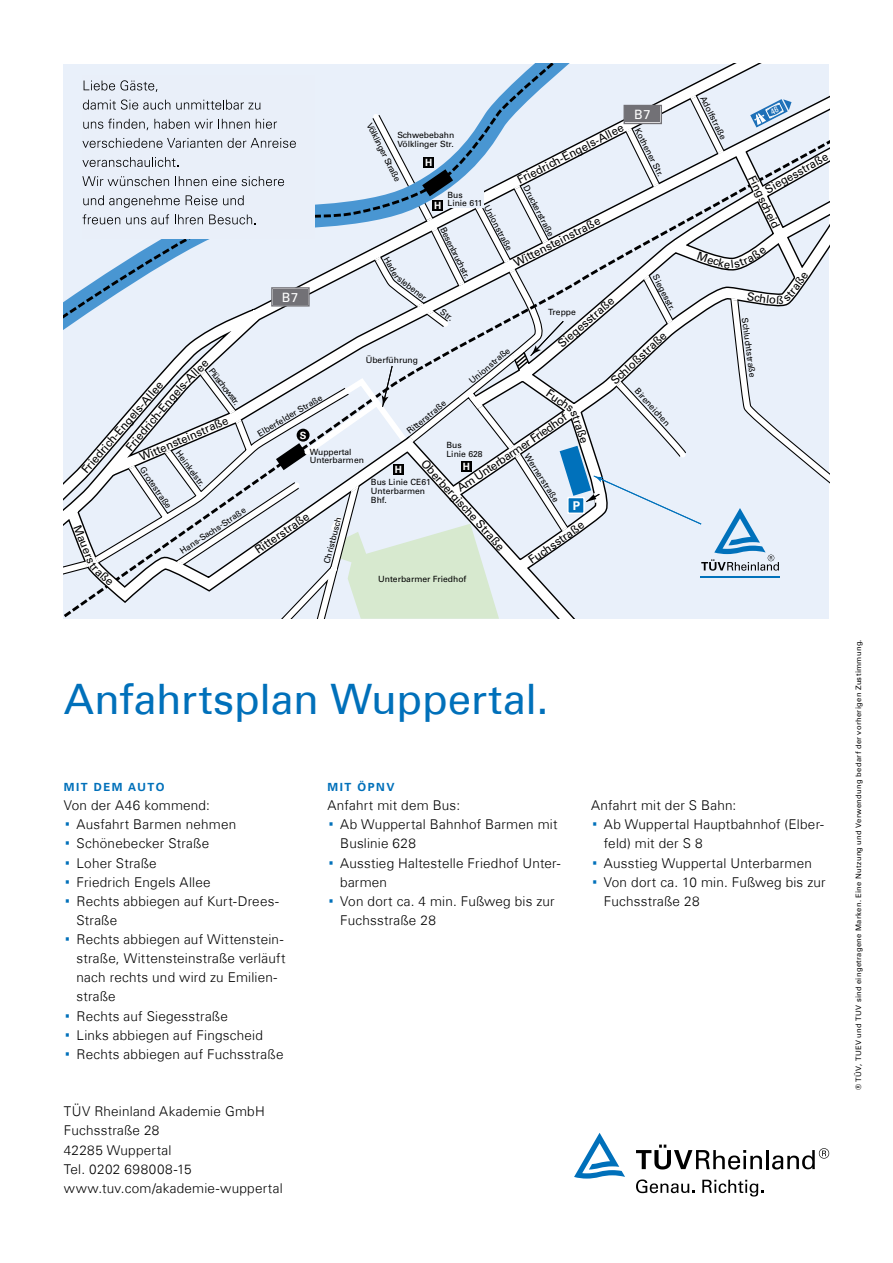
<style>
.page{position:relative;width:893px;height:1263px;background:#fff}
.page>*{position:absolute;margin:0;border:0;box-sizing:border-box;transform-origin:0 0}
.t1{font:42px "Univers Com 55 Roman";letter-spacing:-.005em;color:#0070ba}
.t2{font:300 13.5px/19.2px "Univers Com 45";letter-spacing:.015em;color:#000}
.t3{font:12.9px "Univers 55 Roman";color:#fff}
.t4{font:700 12.15px "Univers LT";color:#fff}
.t5{font:11.4px "Univers 55 Roman";color:#000}
.t6{font:700 11.25px "Univers Com 65";letter-spacing:.145em;color:#0070ba}
.t7{font:700 10.05px "Univers LT";color:#fff}
.t8{font:8.55px/8.6px "Univers 55 Roman";color:#000}
.t9{font:7.5px "Univers Com 55 Roman";letter-spacing:.05em;color:#000}
.s1{font-family:"Univers LT";font-weight:700;font-size:10.05px;color:#fff}
.s2{font-family:"Univers Com 55 Roman";font-weight:400;font-size:27px;color:#0070ba}
</style>
<div class="page">
<svg style="left:636px;top:1144px;width:126px;height:25px"></svg>
<hr style="left:766px;top:1150px;width:3px;height:19px;background:#000">
<svg style="left:772px;top:1148px;width:57px;height:21px"></svg>
<svg style="left:636px;top:1179px;width:58px;height:14px"></svg>
<svg style="left:702px;top:1180px;width:61px;height:16px"></svg>
<svg style="left:574px;top:1133px;width:51px;height:45px"></svg>
<svg style="left:64px;top:64px;width:765px;height:555px;background:#dae2ec"></svg>
<div style="left:694px;top:497px;width:90px;height:96px;background:#e9f0fa"></div>
<hr style="left:700px;top:577px;width:80px;height:1px;background:#0071bb">
<div style="left:82px;top:75px;width:233px;height:164px;background:#e9eff9"></div>
<svg style="left:84px;top:80px;width:73px;height:12px"></svg>
<svg style="left:83px;top:99px;width:87px;height:11px"></svg>
<svg style="left:176px;top:100px;width:84px;height:10px"></svg>
<svg style="left:83px;top:119px;width:65px;height:11px"></svg>
<svg style="left:154px;top:119px;width:35px;height:10px"></svg>
<svg style="left:195px;top:119px;width:55px;height:10px"></svg>
<svg style="left:256px;top:119px;width:21px;height:10px"></svg>
<svg style="left:82px;top:138px;width:140px;height:10px"></svg>
<svg style="left:228px;top:138px;width:68px;height:10px"></svg>
<svg style="left:82px;top:157px;width:96px;height:10px"></svg>
<svg style="left:82px;top:176px;width:87px;height:10px"></svg>
<svg style="left:175px;top:176px;width:109px;height:10px"></svg>
<svg style="left:83px;top:195px;width:97px;height:13px"></svg>
<svg style="left:186px;top:195px;width:31px;height:10px"></svg>
<svg style="left:223px;top:195px;width:21px;height:10px"></svg>
<svg style="left:83px;top:214px;width:37px;height:10px"></svg>
<svg style="left:126px;top:214px;width:43px;height:10px"></svg>
<svg style="left:175px;top:214px;width:28px;height:10px"></svg>
<svg style="left:209px;top:214px;width:47px;height:10px"></svg>
<svg style="left:697px;top:247px;width:112px;height:57px"></svg>
<svg style="left:74px;top:524px;width:11px;height:18px"></svg>
<svg style="left:84px;top:557px;width:29px;height:29px"></svg>
<svg style="left:375px;top:257px;width:24px;height:23px"></svg>
<svg style="left:276px;top:365px;width:223px;height:254px;background:#dae2e3"></svg>
<svg style="left:546px;top:381px;width:233px;height:190px"></svg>
<svg style="left:749px;top:98px;width:42px;height:30px"></svg>
<p class="t5" style="left:180px;top:378px;width:33px;rotate:-44deg">-Allee</p>
<p class="t8" style="left:214px;top:367px;width:45px;rotate:52deg">Plüschowstr.</p>
<p class="t5" style="left:79px;top:467px;width:119px;rotate:-49deg">Friedrich-Engels-Allee</p>
<p class="t5" style="left:123px;top:445px;width:88px;rotate:-50deg">Friedrich-Engels</p>
<p class="t5" style="left:137px;top:451px;width:97px;rotate:-23deg">Wittensteinstraße</p>
<p class="t8" style="left:181px;top:449px;width:44px;rotate:54deg">Heinkelstr.</p>
<p class="t8" style="left:145px;top:465px;width:50px;rotate:55deg">Grotestraße</p>
<p class="t8" style="left:179px;top:548px;width:78px;rotate:-34deg">Hans-Sachs-Straße</p>
<p class="t5" style="left:90px;top:538px;width:25px;rotate:69deg">uers</p>
<p class="t3" style="left:282px;top:289px;width:18px">B7</p>
<p class="t3" style="left:634px;top:107px;width:18px">B7</p>
<p class="t8" style="left:373px;top:122px;width:66px;rotate:63deg">Völklinger Straße</p>
<p class="t5" style="left:515px;top:174px;width:119px;rotate:-27deg">Friedrich-Engels-Allee</p>
<p class="t5" style="left:511px;top:257px;width:97px;rotate:-27deg">Wittensteinstraße</p>
<p class="t8" style="left:641px;top:127px;width:55px;rotate:63deg">Kothener Str.</p>
<p class="t8" style="left:397px;top:131px;width:58px">Schwebebahn<br>Völklinger Str.</p>
<p class="t7" style="left:425px;top:156px;width:9px">H</p>
<p class="t8" style="left:530px;top:184px;width:58px;rotate:63deg">Druckerstraße</p>
<p class="t8" style="left:434px;top:191px;width:50px;text-indent:13px">Bus<br><span class="s1">H</span> Linie 611</p>
<p class="t8" style="left:490px;top:203px;width:52px;rotate:62deg">Unionstraße</p>
<p class="t8" style="left:446px;top:226px;width:57px;rotate:63deg">Besenbruchstr.</p>
<p class="t8" style="left:659px;top:273px;width:41px;rotate:62deg">Siegesstr.</p>
<p class="t8" style="left:401px;top:275px;width:36px;rotate:37deg">slebener</p>
<p class="t5" style="left:555px;top:340px;width:72px;rotate:-41deg">Siegesstraße</p>
<p class="t8" style="left:444px;top:307px;width:15px;rotate:36deg">Str.</p>
<p class="t8" style="left:548px;top:308px;width:29px">Treppe</p>
<p class="t5" style="left:608px;top:377px;width:73px;rotate:-43deg">Schloßstraße</p>
<p class="t8" style="left:468px;top:378px;width:52px;rotate:-40deg">Unionstraße</p>
<p class="t8" style="left:366px;top:356px;width:54px">Überführung</p>
<p class="t8" style="left:256px;top:431px;width:75px;rotate:-31deg">Elberfelder Straße</p>
<p class="t7" style="left:300px;top:429px;width:8px">S</p>
<p class="t8" style="left:310px;top:447px;width:56px">Wuppertal<br>Unterbarmen</p>
<p class="t5" style="left:252px;top:545px;width:65px;rotate:-35deg">Ritterstraße</p>
<p class="t8" style="left:322px;top:562px;width:49px;rotate:-75deg">Christbusch</p>
<p class="t8" style="left:405px;top:429px;width:49px;rotate:-39deg">Ritterstraße</p>
<p class="t5" style="left:509px;top:447px;width:63px;rotate:-35deg">mer Friedho</p>
<p class="t8" style="left:447px;top:441px;width:38px">Bus<br>Linie 628</p>
<p class="t5" style="left:472px;top:472px;width:46px;rotate:-34deg">Unterbar</p>
<p class="t8" style="left:530px;top:452px;width:57px;rotate:57deg">Wernerstraße</p>
<p class="t5" style="left:428px;top:456px;width:120px;rotate:48deg">Oberbergische Straße</p>
<p class="t7" style="left:463px;top:460px;width:9px">H</p>
<p class="t7" style="left:395px;top:463px;width:9px">H</p>
<p class="t8" style="left:371px;top:478px;width:61px">Bus Linie CE61<br>Unterbarmen<br>Bhf.</p>
<p class="t4" style="left:573px;top:499px;width:9px">P</p>
<p class="t5" style="left:526px;top:555px;width:46px;rotate:-35deg">Fuchss r</p>
<p class="t8" style="left:378px;top:575px;width:90px">Unterbarmer Friedhof</p>
<p class="t8" style="left:640px;top:387px;width:49px;rotate:48deg">Bireneichen</p>
<p class="t8" style="left:707px;top:94px;width:49px;rotate:64deg">Adolfstraße</p>
<p class="t5" style="left:762px;top:184px;width:72px;rotate:-29deg">Siegesstraße</p>
<p class="t5" style="left:758px;top:173px;width:59px;rotate:64deg">Fingscheid</p>
<p class="t8" style="left:749px;top:317px;width:61px;rotate:82deg">Schluchtstraße</p>
<h1 class="t1" style="left:64px;top:674px;width:486px">Anfahrtsplan Wuppertal.</h1>
<p class="t6" style="left:64px;top:780px;width:102px">MIT DEM AUTO</p>
<p class="t2" style="left:64px;top:796px;width:148px">Von der A46 kommend:</p>
<p class="t2" style="left:64px;top:815px;width:174px"><span class="s2">·</span> Ausfahrt Barmen nehmen</p>
<p class="t2" style="left:64px;top:834px;width:147px"><span class="s2">·</span> Schönebecker Straße</p>
<p class="t2" style="left:64px;top:853px;width:94px"><span class="s2">·</span> Loher Straße</p>
<p class="t2" style="left:64px;top:872px;width:148px"><span class="s2">·</span> Friedrich Engels Allee</p>
<p class="t2" style="left:64px;top:891px;width:217px"><span class="s2">·</span> Rechts abbiegen auf Kurt-Drees-</p>
<p class="t2" style="left:77px;top:910px;width:42px">Straße</p>
<p class="t2" style="left:64px;top:930px;width:221px"><span class="s2">·</span> Rechts abbiegen auf Wittenstein-</p>
<p class="t2" style="left:77px;top:949px;width:211px">straße, Wittensteinstraße verläuft</p>
<p class="t2" style="left:77px;top:968px;width:202px">nach rechts und wird zu Emilien-</p>
<p class="t2" style="left:77px;top:987px;width:41px">straße</p>
<p class="t2" style="left:64px;top:1006px;width:166px"><span class="s2">·</span> Rechts auf Siegesstraße</p>
<p class="t2" style="left:64px;top:1025px;width:201px"><span class="s2">·</span> Links abbiegen auf Fingscheid</p>
<p class="t2" style="left:64px;top:1044px;width:221px"><span class="s2">·</span> Rechts abbiegen auf Fuchsstraße</p>
<p class="t2" style="left:64px;top:1102px;width:220px">TÜV Rheinland Akademie GmbH<br>Fuchsstraße 28<br>42285 Wuppertal<br>Tel. 0202 698008-15 www.tuv.com/akademie-wuppertal</p>
<p class="t6" style="left:327px;top:780px;width:69px">MIT ÖPNV</p>
<p class="t2" style="left:327px;top:796px;width:134px">Anfahrt mit dem Bus:</p>
<p class="t2" style="left:327px;top:815px;width:232px"><span class="s2">·</span> Ab Wuppertal Bahnhof Barmen mit</p>
<p class="t2" style="left:340px;top:834px;width:77px">Buslinie 628</p>
<p class="t2" style="left:327px;top:853px;width:235px"><span class="s2">·</span> Ausstieg Haltestelle Friedhof Unter-</p>
<p class="t2" style="left:340px;top:872px;width:48px">barmen</p>
<p class="t2" style="left:327px;top:891px;width:229px"><span class="s2">·</span> Von dort ca. 4 min. Fußweg bis zur</p>
<p class="t2" style="left:340px;top:910px;width:97px">Fuchsstraße 28</p>
<p class="t2" style="left:591px;top:796px;width:147px">Anfahrt mit der S Bahn:</p>
<p class="t2" style="left:591px;top:815px;width:234px"><span class="s2">·</span> Ab Wuppertal Hauptbahnhof (Elber-</p>
<p class="t2" style="left:604px;top:834px;width:100px">feld) mit der S 8</p>
<p class="t2" style="left:591px;top:853px;width:222px"><span class="s2">·</span> Ausstieg Wuppertal Unterbarmen</p>
<p class="t2" style="left:591px;top:872px;width:236px"><span class="s2">·</span> Von dort ca. 10 min. Fußweg bis zur</p>
<p class="t2" style="left:604px;top:891px;width:97px">Fuchsstraße 28</p>
<p class="t9" style="left:854px;top:1090px;width:452px;rotate:-90deg">® TÜV, TUEV und TUV sind eingetragene Marken. Eine Nutzung und Verwendung bedarf der vorherigen Zustimmung.</p>
</div>
